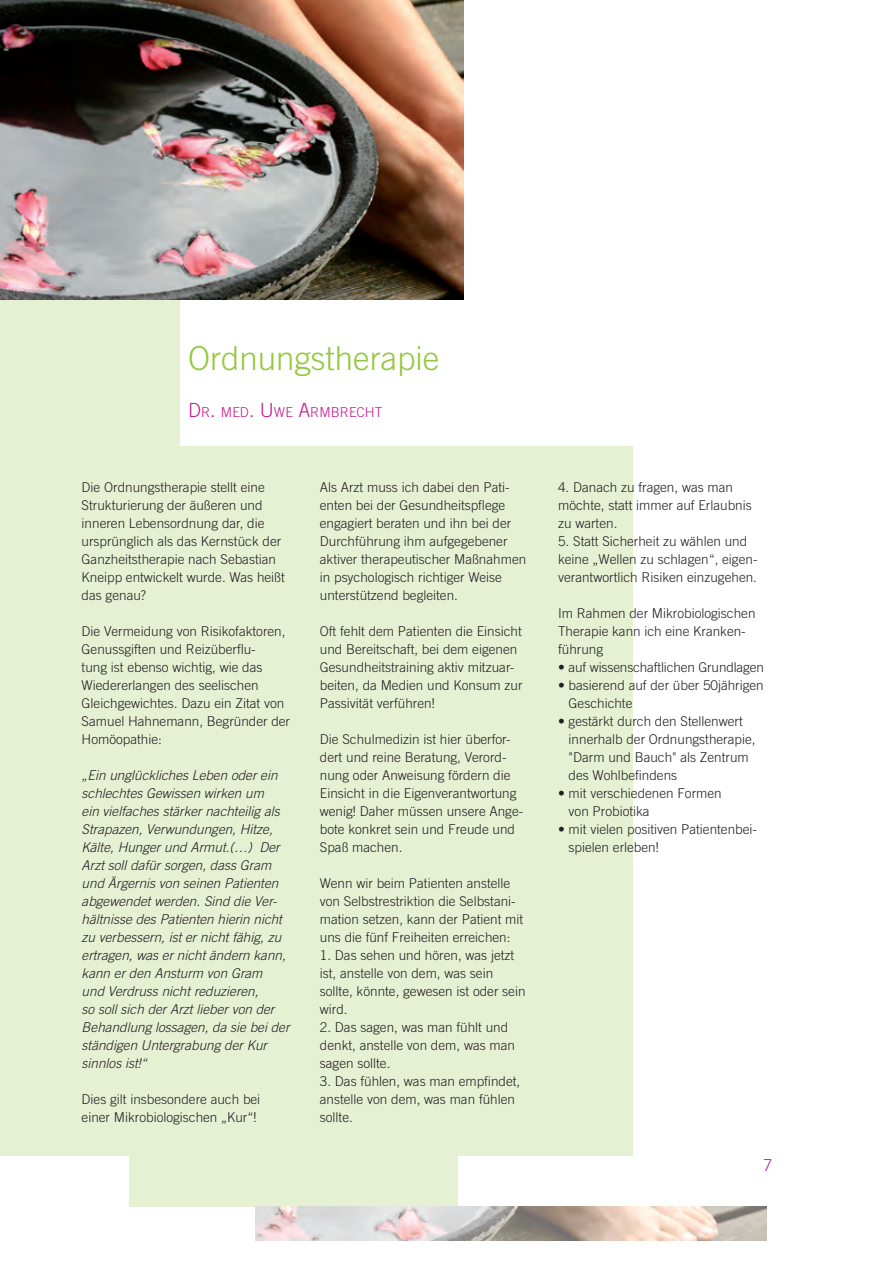
<style>
.page{position:relative;width:893px;height:1263px;background:#fff}
.page>*{position:absolute;margin:0;border:0;box-sizing:border-box;transform-origin:0 0}
.t1{font:300 33px "Trade Gothic";color:#94c83c}
.t2{font:300 16.5px "Trade Gothic";color:#c51c8e}
.t3{font:300 13.65px "Trade Gothic";color:#c51c8e}
.t4{font:300 13.5px/18px "Trade Gothic";color:#231f20}
.t5{font:italic 300 13.5px/18px "Trade Gothic";color:#231f20}
.s1{font-size:19.5px}
</style>
<div class="page">
<div style="left:0;top:200px;width:180px;height:432px;background:#e6f1d4"></div>
<div style="left:129px;top:774px;width:328px;height:432px;background:#e6f1d4"></div>
<svg style="left:255px;top:1206px;width:511px;height:35px"></svg>
<img style="left:256px;top:1206px;width:510px;height:34px">
<div style="left:0;top:447px;width:632px;height:709px;background:#e6f1d4"></div>
<img style="left:0;top:0;width:463px;height:299px">
<h1 class="t1" style="left:188px;top:347px;width:253px">Ordnungstherapie</h1>
<p class="t3" style="left:188px;top:407px;width:196px"><span class="s1">D</span>R<span class="s1">.</span> MED<span class="s1">. U</span>WE <span class="s1">A</span>RMBRECHT</p>
<p class="t4" style="left:82px;top:480px;width:205px">Die Ordnungstherapie stellt eine<br>Strukturierung der äußeren und inneren Lebensordnung dar, die ursprünglich als das Kernstück der<br>Ganzheitstherapie nach Sebastian<br>Kneipp entwickelt wurde. Was heißt das genau?</p>
<p class="t4" style="left:82px;top:624px;width:210px">Die Vermeidung von Risikofaktoren,<br>Genussgiften und Reizüberflu-<br>tung ist ebenso wichtig, wie das<br>Wiedererlangen des seelischen<br>Gleichgewichtes. Dazu ein Zitat von<br>Samuel Hahnemann, Begründer der<br>Homöopathie:</p>
<p class="t5" style="left:82px;top:767px;width:209px">„Ein unglückliches Leben oder ein schlechtes Gewissen wirken um<br>ein vielfaches stärker nachteilig als<br>Strapazen, Verwundungen, Hitze,<br>Kälte, Hunger und Armut.(…) Der<br>Arzt soll dafür sorgen, dass Gram und Ärgernis von seinen Patienten abgewendet werden. Sind die Ver&shy;hältnisse des Patienten hierin nicht zu verbessern, ist er nicht fähig, zu ertragen, was er nicht ändern kann, kann er den Ansturm von Gram<br>und Verdruss nicht reduzieren,<br>so soll sich der Arzt lieber von der<br>Behandlung lossagen, da sie bei der ständigen Untergrabung der Kur sinnlos ist!“</p>
<p class="t4" style="left:82px;top:1091px;width:180px">Dies gilt insbesondere auch bei einer Mikrobiologischen „Kur“!</p>
<p class="t4" style="left:320px;top:479px;width:208px">Als Arzt muss ich dabei den Pati&shy;enten bei der Gesundheitspflege engagiert beraten und ihn bei der<br>Durchführung ihm aufgegebener aktiver therapeutischer Maßnahmen in psychologisch richtiger Weise unterstützend begleiten.</p>
<p class="t4" style="left:320px;top:623px;width:204px">Oft fehlt dem Patienten die Einsicht und Bereitschaft, bei dem eigenen<br>Gesundheitstraining aktiv mitzuar&shy;beiten, da Medien und Konsum zur<br>Passivität verführen!</p>
<p class="t4" style="left:320px;top:731px;width:205px">Die Schulmedizin ist hier überfor&shy;dert und reine Beratung, Verord&shy;nung oder Anweisung fördern die<br>Einsicht in die Eigenverantwortung wenig! Daher müssen unsere Ange&shy;bote konkret sein und Freude und<br>Spaß machen.</p>
<p class="t4" style="left:320px;top:875px;width:205px">Wenn wir beim Patienten anstelle von Selbstrestriktion die Selbstani&shy;mation setzen, kann der Patient mit uns die fünf Freiheiten erreichen:</p>
<p class="t4" style="left:320px;top:947px;width:207px">1. Das sehen und hören, was jetzt ist, anstelle von dem, was sein sollte, könnte, gewesen ist oder sein wird.</p>
<p class="t4" style="left:320px;top:1019px;width:197px">2. Das sagen, was man fühlt und denkt, anstelle von dem, was man sagen sollte.</p>
<p class="t4" style="left:320px;top:1073px;width:202px">3. Das fühlen, was man empfindet, anstelle von dem, was man fühlen sollte.</p>
<p class="t4" style="left:558px;top:479px;width:195px">4. Danach zu fragen, was man möchte, statt immer auf Erlaubnis zu warten.</p>
<p class="t4" style="left:558px;top:533px;width:201px">5. Statt Sicherheit zu wählen und keine „Wellen zu schlagen“, eigen&shy;verantwortlich Risiken einzugehen.</p>
<p class="t4" style="left:558px;top:605px;width:199px">Im Rahmen der Mikrobiologischen<br>Therapie kann ich eine Kranken&shy;führung</p>
<p class="t4" style="left:558px;top:659px;width:207px">• auf wissenschaftlichen Grundlagen</p>
<p class="t4" style="left:568px;top:677px;width:197px;text-indent:-11px">• basierend auf der über 50jährigen<br>Geschichte</p>
<p class="t4" style="left:568px;top:713px;width:188px;text-indent:-11px">• gestärkt durch den Stellenwert innerhalb der Ordnungstherapie, "Darm und Bauch" als Zentrum des Wohlbefindens</p>
<p class="t4" style="left:568px;top:785px;width:155px;text-indent:-11px">• mit verschiedenen Formen von Probiotika</p>
<p class="t4" style="left:568px;top:821px;width:190px;text-indent:-11px">• mit vielen positiven Patientenbei&shy;spielen erleben!</p>
<p class="t2" style="left:763px;top:1159px;width:11px">7</p>
</div>
